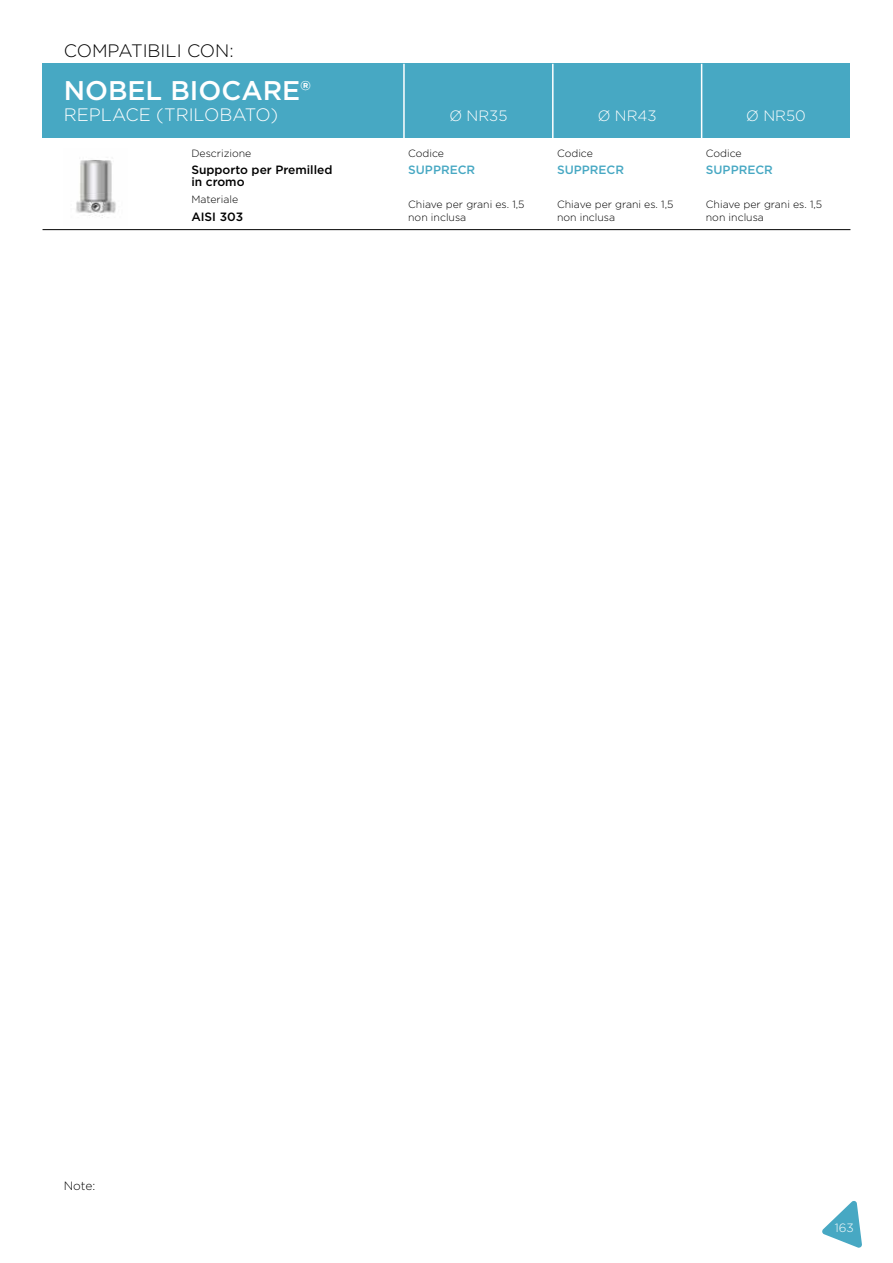
<style>
.page{position:relative;width:893px;height:1263px;background:#fff}
.page>*{position:absolute;margin:0;border:0;box-sizing:border-box;transform-origin:0 0}
.t1{font:500 27px "Gotham";color:#fff}
.t2{font:300 18px "Gotham";color:#fff}
.t3{font:300 18px "Gotham";color:#000}
.t4{font:300 15px "Gotham";color:#fff}
.t5{font:500 12px/12px "Gotham";color:#000}
.t6{font:500 12px "Gotham";color:#47a8c3}
.t7{font:300 12px "Gotham";color:#000}
.t8{font:300 12px "Gotham";color:#fff}
.t9{font:300 10.5px/13.5px "Gotham";color:#000}
</style>
<div class="page">
<div style="left:43px;top:64px;width:807px;height:74px;background:#47a8c3"></div>
<hr style="left:403px;top:64px;width:2px;height:74px;background:#fff">
<hr style="left:552px;top:64px;width:2px;height:74px;background:#fff">
<hr style="left:701px;top:64px;width:1px;height:74px;background:#fff">
<img style="left:76px;top:160px;width:40px;height:58px">
<hr style="left:43px;top:229px;width:807px;height:1px;background:#000">
<svg style="left:822px;top:1201px;width:40px;height:47px"></svg>
<h2 class="t3" style="left:64px;top:39px;width:171px">COMPATIBILI CON:</h2>
<h1 class="t1" style="left:64px;top:72px;width:248px">NOBEL BIOCARE®</h1>
<h2 class="t2" style="left:64px;top:103px;width:216px">REPLACE (TRILOBATO)</h2>
<p class="t9" style="left:191px;top:146px;width:62px">Descrizione</p>
<p class="t9" style="left:191px;top:192px;width:48px">Materiale</p>
<p class="t5" style="left:191px;top:164px;width:143px">Supporto per Premilled in cromo</p>
<p class="t5" style="left:191px;top:211px;width:53px">AISI 303</p>
<h3 class="t4" style="left:449px;top:106px;width:60px">Ø NR35</h3>
<h3 class="t4" style="left:598px;top:106px;width:61px">Ø NR43</h3>
<h3 class="t4" style="left:746px;top:106px;width:61px">Ø NR50</h3>
<p class="t9" style="left:408px;top:146px;width:37px">Codice</p>
<p class="t9" style="left:557px;top:146px;width:37px">Codice</p>
<p class="t9" style="left:706px;top:146px;width:37px">Codice</p>
<p class="t6" style="left:408px;top:162px;width:69px">SUPPRECR</p>
<p class="t6" style="left:557px;top:162px;width:69px">SUPPRECR</p>
<p class="t6" style="left:706px;top:162px;width:69px">SUPPRECR</p>
<p class="t9" style="left:408px;top:197px;width:118px">Chiave per grani es. 1,5 non inclusa</p>
<p class="t9" style="left:557px;top:197px;width:118px">Chiave per grani es. 1,5 non inclusa</p>
<p class="t9" style="left:706px;top:197px;width:118px">Chiave per grani es. 1,5 non inclusa</p>
<p class="t7" style="left:64px;top:1178px;width:33px">Note:</p>
<p class="t8" style="left:835px;top:1220px;width:20px">163</p>
</div>
